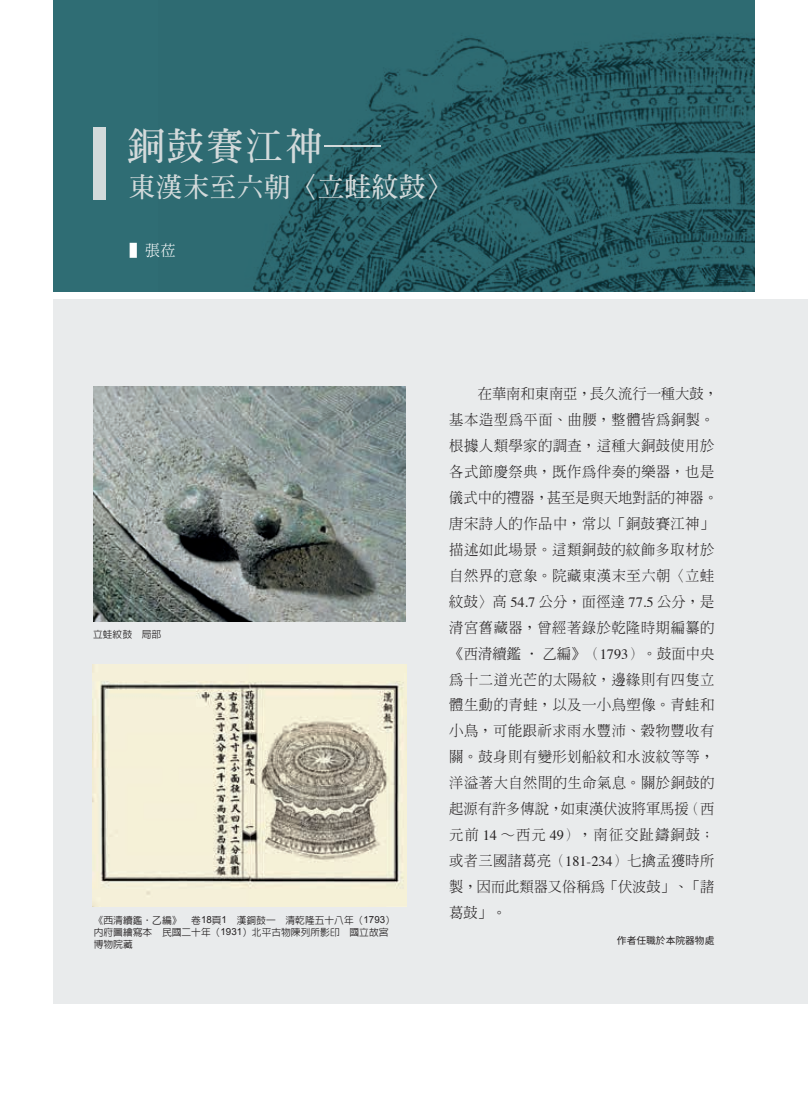
<style>
.page{position:relative;width:808px;height:1106px;background:#fff}
.page>*{position:absolute;margin:0;border:0;box-sizing:border-box;transform-origin:0 0}
.t1{font:700 37.5px "AR Ming B5";letter-spacing:.05em;color:#d3dadb}
.t2{font:700 27px "AR Ming B5";color:#d3dadb}
.t3{font:300 15px "AR Ming B5";color:#fff}
.t4{font:300 14.25px/26px "AR Ming B5";letter-spacing:.04em;color:#231f20}
.t5{font:500 9.75px/12px "AR Hei B5";color:#231f20}
.t6{font:9.75px "Noto Sans CJ Ktc";color:#231f20}
.s1{font-family:"Source Han Serif TC"}
.s2{font-family:"Arial";font-weight:400}
.s3{font-family:"Times";font-weight:400}
</style>
<div class="page">
<div style="left:53px;top:300px;width:755px;height:703px;background:#e9ebec"></div>
<div style="left:53px;top:0;width:702px;height:291px;background:#2f6d74"></div>
<img style="left:253px;top:34px;width:502px;height:257px">
<img style="left:94px;top:387px;width:311px;height:234px">
<img style="left:93px;top:664px;width:314px;height:242px">
<div style="left:94px;top:128px;width:12px;height:72px;background:#d3dadb"></div>
<h1 class="t1" style="left:128px;top:127px;width:255px">銅鼓賽江神─</h1>
<h2 class="t2" style="left:129px;top:173px;width:325px">東漢末至六朝〈立蛙紋鼓〉</h2>
<p class="t3" style="left:130px;top:242px;width:47px">▌張<span class="s1">莅</span></p>
<p class="t5" style="left:93px;top:628px;width:70px">立蛙紋鼓 局部</p>
<p class="t5" style="left:94px;top:914px;width:303px">《西清續鑑‧乙編》 卷<span class="s2">18</span>頁<span class="s2">1</span> 漢銅鼓一 清乾隆五十八年（<span class="s2">1793</span>）內府圖繪寫本 民國二十年（<span class="s2">1931</span>）北平古物陳列所影印 國立故宮博物院藏</p>
<p class="t4" style="left:449px;top:380px;width:270px;text-indent:28px">在華南和東南亞，長久流行一種大鼓，基本造型為平面、曲腰，整體皆為銅製。根據人類學家的調查，這種大銅鼓使用於各式節慶祭典，既作為伴奏的樂器，也是儀式中的禮器，甚至是與天地對話的神器。唐宋詩人的作品中，常以「銅鼓賽江神」描述如此場景。這類銅鼓的紋飾多取材於自然界的意象。院藏東漢末至六朝〈立蛙紋鼓〉高 <span class="s3">54.7</span> 公分，面徑達 <span class="s3">77.5</span> 公分，是清宮舊藏器，曾經著錄於乾隆時期編纂的《西清續鑑 ‧ 乙編》（<span class="s3">1793</span>）。鼓面中央為十二道光芒的太陽紋，邊緣則有四隻立體生動的青蛙，以及一小鳥塑像。青蛙和小鳥，可能跟祈求雨水豐沛、穀物豐收有關。鼓身則有變形划船紋和水波紋等等，洋溢著大自然間的生命氣息。關於銅鼓的起源有許多傳說，如東漢伏波將軍馬援（西元前 <span class="s3">14</span> ∼西元 <span class="s3">49</span>），南征交趾鑄銅鼓；或者三國諸葛亮（<span class="s3">181-234</span>）七擒孟獲時所製，因而此類器又俗稱為「伏波鼓」、「諸葛鼓」。</p>
<p class="t6" style="left:617px;top:935px;width:99px">作者任職於本院器物處</p>
</div>
